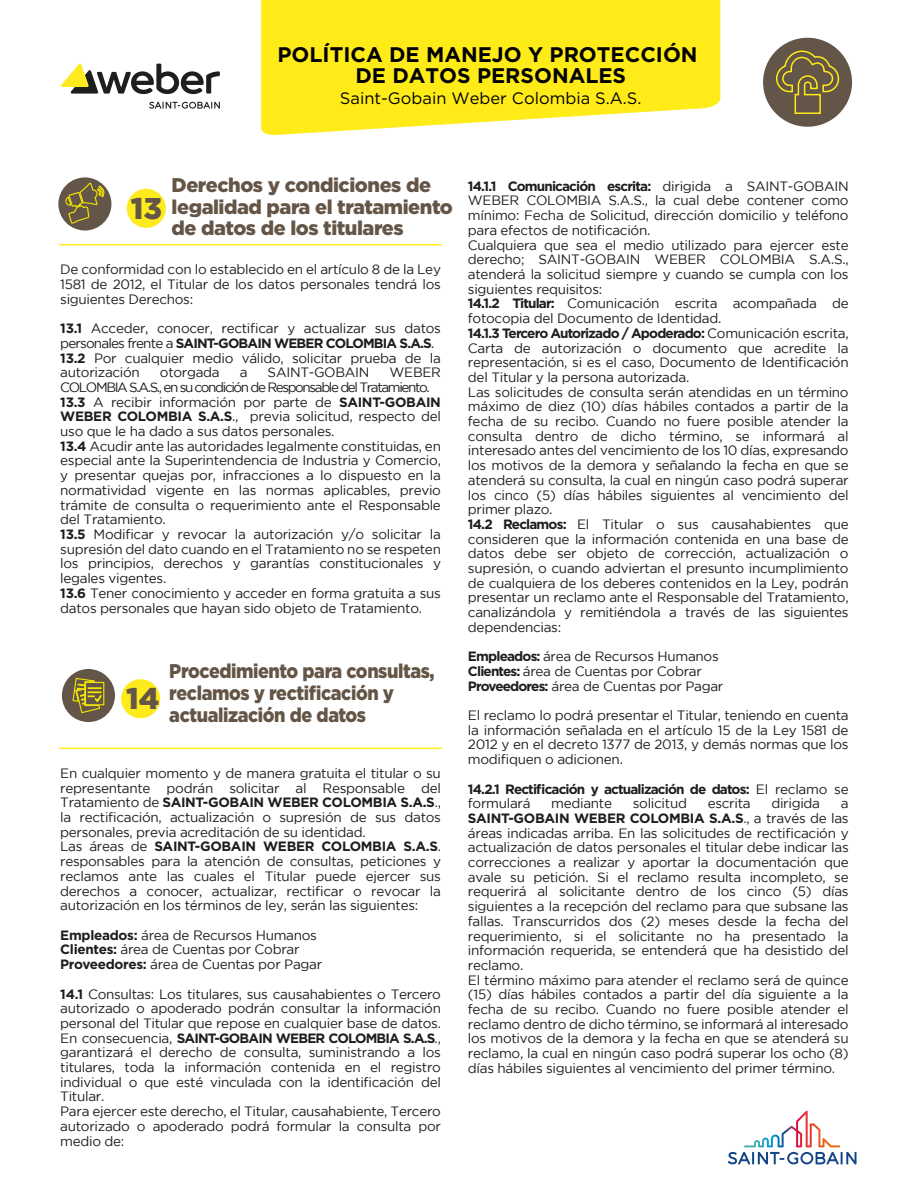
<style>
.page{position:relative;width:918px;height:1188px;background:#fff}
.page>*{position:absolute;margin:0;border:0;box-sizing:border-box;transform-origin:0 0}
.t1{font:900 30px "Gotham";color:#645547}
.t2{font:700 21.15px/20.5px "Gotham";color:#010101;text-align:center}
.t3{font:900 19.8px/21.8px "Gotham";letter-spacing:-.02em;color:#645547;scale:.9 1}
.t4{font:900 19.8px/21.8px "Gotham";letter-spacing:-.02em;color:#645547}
.t5{font:16.5px "Gotham";color:#010101}
.t6{font:13.5px/14.7px "Gotham";letter-spacing:-.02em;color:#1d1d1b}
.t7{font:700 13.5px/14.7px "Gotham";letter-spacing:-.06em;color:#1d1d1b}
.s1{font-weight:700}
.s2{font-weight:400}
</style>
<div class="page">
<hr style="left:59px;top:244px;width:383px;height:1px;background:#feeb17">
<div style="left:127px;top:189px;width:39px;height:39px;background:#feeb1d;border-radius:50%"></div>
<hr style="left:59px;top:748px;width:383px;height:1px;background:#feeb17">
<div style="left:121px;top:679px;width:39px;height:39px;background:#feeb1d;border-radius:50%"></div>
<svg style="left:728px;top:1111px;width:129px;height:53px"></svg>
<div style="left:58px;top:177px;width:53px;height:54px;background:#635547;border-radius:50%"></div>
<div style="left:62px;top:669px;width:53px;height:53px;background:#635547;border-radius:50%"></div>
<svg style="left:261px;top:0;width:459px;height:136px;background:#feed2f"></svg>
<div style="left:763px;top:38px;width:89px;height:89px;background:#635547;border-radius:50%"></div>
<svg style="left:775px;top:50px;width:64px;height:65px"></svg>
<svg style="left:149px;top:102px;width:71px;height:7px"></svg>
<svg style="left:61px;top:63px;width:159px;height:31px"></svg>
<svg style="left:65px;top:181px;width:40px;height:44px"></svg>
<svg style="left:72px;top:669px;width:33px;height:48px"></svg>
<h2 class="t2" style="left:277px;top:45px;width:422px">POLÍTICA DE MANEJO Y PROTECCIÓN<br>DE DATOS PERSONALES</h2>
<p class="t5" style="left:340px;top:87px;width:303px">Saint-Gobain Weber Colombia S.A.S.</p>
<h1 class="t1" style="left:131px;top:188px;width:33px">13</h1>
<h3 class="t4" style="left:172px;top:174px;width:283px">Derechos y condiciones de legalidad para el tratamiento de datos de los titulares</h3>
<p class="t6" style="left:60px;top:262px;width:382px;text-align:justify">De conformidad con lo establecido en el artículo 8 de la Ley 1581 de 2012, el Titular de los datos personales tendrá los siguientes Derechos:</p>
<p class="t6" style="left:60px;top:321px;width:382px"><span class="s1">13.1</span> Acceder, conocer, rectificar y actualizar sus datos personales frente a <span class="s1">SAINT-GOBAIN WEBER COLOMBIA S.A.S</span>.<br><span class="s1">13.2</span> Por cualquier medio válido, solicitar prueba de la autorización</p>
<p class="t6" style="left:160px;top:365px;width:61px">otorgada</p>
<p class="t6" style="left:240px;top:365px;width:9px">a</p>
<p class="t6" style="left:268px;top:365px;width:103px">SAINT-GOBAIN</p>
<p class="t6" style="left:60px;top:365px;width:382px;text-indent:329px">WEBER COLOMBIA S.A.S., en su condición de Responsable del Tratamiento.<br><span class="s1">13.3</span> A recibir información por parte de <span class="s1">SAINT-GOBAIN WEBER COLOMBIA S.A.S</span>., previa solicitud, respecto del uso que le ha dado a sus datos personales.<br><span class="s1">13.4</span> Acudir ante las autoridades legalmente constituidas, en especial ante la Superintendencia de Industria y Comercio, y presentar quejas por, infracciones a lo dispuesto en la normatividad vigente en las normas aplicables, previo trámite de consulta o requerimiento ante el Responsable del Tratamiento.<br><span class="s1">13.5</span> Modificar y revocar la autorización y/o solicitar la supresión del dato cuando en el Tratamiento no se respeten los principios, derechos y garantías constitucionales y legales vigentes.<br><span class="s1">13.6</span> Tener conocimiento y acceder en forma gratuita a sus datos personales que hayan sido objeto de Tratamiento.</p>
<h1 class="t1" style="left:126px;top:678px;width:35px">14</h1>
<h3 class="t3" style="left:169px;top:660px;width:296px">Procedimiento para consultas, reclamos y rectificación y actualización de datos</h3>
<p class="t6" style="left:60px;top:766px;width:382px">En cualquier momento y de manera gratuita el titular o su representante podrán solicitar al Responsable del Tratamiento de <span class="s1">SAINT-GOBAIN WEBER COLOMBIA S.A.S</span>., la rectificación, actualización o supresión de sus datos personales, previa acreditación de su identidad.<br>Las áreas de <span class="s1">SAINT-GOBAIN WEBER COLOMBIA S.A.S</span>. responsables para la atención de consultas, peticiones y reclamos ante las cuales el Titular puede ejercer sus derechos a conocer, actualizar, rectificar o revocar la autorización en los términos de ley, serán las siguientes:</p>
<p class="t6" style="left:60px;top:927px;width:263px"><span class="s1">Empleados:</span> área de Recursos Humanos<br><span class="s1">Clientes:</span> área de Cuentas por Cobrar<br><span class="s1">Proveedores:</span> área de Cuentas por Pagar</p>
<p class="t6" style="left:60px;top:986px;width:382px"><span class="s1">14.1</span> Consultas: Los titulares, sus causahabientes o Tercero autorizado o apoderado podrán consultar la información personal del Titular que repose en cualquier base de datos.<br>En consecuencia, <span class="s1">SAINT-GOBAIN WEBER COLOMBIA S.A.S</span>., garantizará el derecho de consulta, suministrando a los titulares, toda la información contenida en el registro individual o que esté vinculada con la identificación del Titular.<br>Para ejercer este derecho, el Titular, causahabiente, Tercero autorizado o apoderado podrá formular la consulta por medio de:</p>
<p class="t6" style="left:468px;top:178px;width:382px"><span class="s1">14.1.1 Comunicación escrita:</span> dirigida a SAINT-GOBAIN WEBER COLOMBIA S.A.S., la cual debe contener como mínimo: Fecha de Solicitud, dirección domicilio y teléfono para efectos de notificación.<br>Cualquiera que sea el medio utilizado para ejercer este derecho; SAINT-GOBAIN WEBER COLOMBIA S.A.S., atenderá la solicitud siempre y cuando se cumpla con los siguientes requisitos:<br><span class="s1">14.1.2 Titular:</span> Comunicación escrita acompañada de fotocopia del Documento de Identidad.<br><span class="s1">14.1.3 Tercero Autorizado / Apoderado:</span> Comunicación escrita, Carta de autorización o documento que acredite la representación, si es el caso, Documento de Identificación del Titular y la persona autorizada.<br>Las solicitudes de consulta serán atendidas en un término máximo de diez (10) días hábiles contados a partir de la fecha de su recibo. Cuando no fuere posible atender la consulta dentro de dicho término, se informará al interesado antes del vencimiento de los 10 días, expresando los motivos de la demora y señalando la fecha en que se atenderá su consulta, la cual en ningún caso podrá superar los cinco (5) días hábiles siguientes al vencimiento del primer plazo.<br><span class="s1">14.2 Reclamos:</span> El Titular o sus causahabientes que consideren que la información contenida en una base de datos debe ser objeto de corrección, actualización o supresión, o cuando adviertan el presunto incumplimiento de cualquiera de los deberes contenidos en la Ley, podrán presentar un reclamo ante el Responsable del Tratamiento, canalizándola y remitiéndola a través de las siguientes dependencias:</p>
<p class="t6" style="left:468px;top:649px;width:257px"><span class="s1">Empleados:</span> área de Recursos Humanos<br><span class="s1">Clientes:</span> área de Cuentas por Cobrar<br><span class="s1">Proveedores:</span> área de Cuentas por Pagar</p>
<p class="t6" style="left:468px;top:708px;width:382px;text-align:justify">El reclamo lo podrá presentar el Titular, teniendo en cuenta la información señalada en el artículo 15 de la Ley 1581 de 2012 y en el decreto 1377 de 2013, y demás normas que los modifiquen o adicionen.</p>
<p class="t7" style="left:468px;top:781px;width:382px">14.2.1 Rectificación y actualización de datos: <span class="s2">El reclamo se formulará</span></p>
<p class="t6" style="left:551px;top:796px;width:62px">mediante</p>
<p class="t6" style="left:633px;top:796px;width:56px">solicitud</p>
<p class="t6" style="left:708px;top:796px;width:44px">escrita</p>
<p class="t6" style="left:771px;top:796px;width:50px">dirigida</p>
<p class="t6" style="left:468px;top:796px;width:382px;text-indent:373px">a <span class="s1">SAINT-GOBAIN WEBER COLOMBIA S.A.S</span>., a través de las áreas indicadas arriba. En las solicitudes de rectificación y actualización de datos personales el titular debe indicar las correcciones a realizar y aportar la documentación que avale su petición. Si el reclamo resulta incompleto, se requerirá al solicitante dentro de los cinco (5) días siguientes a la recepción del reclamo para que subsane las fallas. Transcurridos dos (2) meses desde la fecha del requerimiento, si el solicitante no ha presentado la información requerida, se entenderá que ha desistido del reclamo.<br>El término máximo para atender el reclamo será de quince (15) días hábiles contados a partir del día siguiente a la fecha de su recibo. Cuando no fuere posible atender el reclamo dentro de dicho término, se informará al interesado los motivos de la demora y la fecha en que se atenderá su reclamo, la cual en ningún caso podrá superar los ocho (8) días hábiles siguientes al vencimiento del primer término.</p>
</div>
